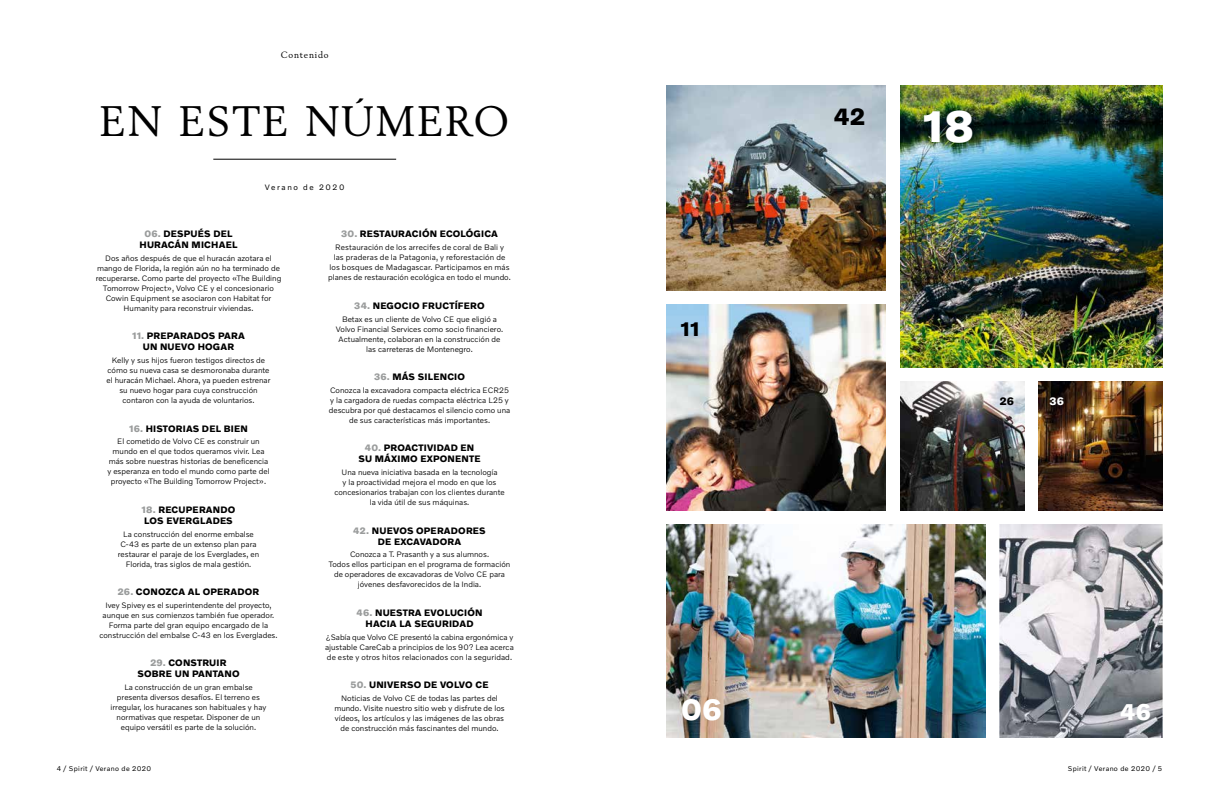
<style>
.page{position:relative;width:1219px;height:794px;background:#fff}
.page>*{position:absolute;margin:0;border:0;box-sizing:border-box;transform-origin:0 0}
.t1{font:700 45px "Volvo Novum";color:#fff}
.t2{font:42px "Volvo Serif Pro";letter-spacing:.06em;color:#000}
.t3{font:700 30px "Volvo Novum";color:#fff}
.t4{font:700 24px "Volvo Novum";color:#000}
.t5{font:700 23.3px "Volvo Novum";color:#fff}
.t6{font:700 20px "Volvo Novum";color:#000}
.t7{font:700 11px "Volvo Novum";color:#000}
.t8{font:700 11px "Volvo Novum";color:#fff}
.t9{font:700 9.5px/11px "Volvo Novum";letter-spacing:.02em;color:#000;text-align:center}
.t10{font:9px "Volvo Serif Pro";letter-spacing:.1em;color:#000}
.t11{font:300 8px/10px "Volvo Novum";color:#000;text-align:center}
.t12{font:8px "Volvo Novum";letter-spacing:.2em;color:#000}
.t13{font:7px "Volvo Novum";letter-spacing:.05em;color:#000}
.s1{color:#9a9c9c}
</style>
<div class="page">
<img style="left:999px;top:524px;width:163px;height:213px">
<img style="left:666px;top:85px;width:220px;height:205px">
<img style="left:666px;top:305px;width:220px;height:205px">
<img style="left:900px;top:85px;width:262px;height:283px">
<img style="left:1038px;top:382px;width:124px;height:128px">
<img style="left:666px;top:524px;width:319px;height:213px">
<img style="left:900px;top:382px;width:124px;height:128px">
<hr style="left:213px;top:159px;width:183px;height:1px;background:#000">
<p class="t10" style="left:281px;top:50px;width:49px">Contenido</p>
<h2 class="t2" style="left:100px;top:97px;width:411px">EN ESTE NÚMERO</h2>
<p class="t12" style="left:265px;top:182px;width:81px">Verano de 2020</p>
<p class="t9" style="left:140px;top:228px;width:99px"><span class="s1">06.</span> DESPUÉS DEL<br>HURACÁN MICHAEL</p>
<p class="t11" style="left:96px;top:253px;width:187px">Dos años después de que el huracán azotara el mango de Florida, la región aún no ha terminado de recuperarse. Como parte del proyecto «The Building Tomorrow Project», Volvo CE y el concesionario Cowin Equipment se asociaron con Habitat for Humanity para reconstruir viviendas.</p>
<p class="t9" style="left:132px;top:330px;width:114px"><span class="s1">11.</span> PREPARADOS PARA<br>UN NUEVO HOGAR</p>
<p class="t11" style="left:107px;top:355px;width:165px">Kelly y sus hijos fueron testigos directos de cómo su nueva casa se desmoronaba durante el huracán Michael. Ahora, ya pueden estrenar su nuevo hogar para cuya construcción contaron con la ayuda de voluntarios.</p>
<p class="t9" style="left:129px;top:422px;width:120px"><span class="s1">16.</span> HISTORIAS DEL BIEN</p>
<p class="t11" style="left:107px;top:436px;width:164px">El cometido de Volvo CE es construir un mundo en el que todos queramos vivir. Lea más sobre nuestras historias de beneficencia y esperanza en todo el mundo como parte del proyecto «The Building Tomorrow Project».</p>
<p class="t9" style="left:142px;top:503px;width:95px;text-align:left"><span class="s1">18.</span> RECUPERANDO<br>LOS EVERGLADES</p>
<p class="t11" style="left:118px;top:529px;width:143px">La construcción del enorme embalse C-43 es parte de un extenso plan para restaurar el paraje de los Everglades, en Florida, tras siglos de mala gestión.</p>
<p class="t9" style="left:118px;top:586px;width:143px"><span class="s1">26.</span> CONOZCA AL OPERADOR</p>
<p class="t11" style="left:99px;top:600px;width:180px">Ivey Spivey es el superintendente del proyecto, aunque en sus comienzos también fue operador.<br>Forma parte del gran equipo encargado de la construcción del embalse C-43 en los Everglades.</p>
<p class="t9" style="left:137px;top:657px;width:104px"><span class="s1">29.</span> CONSTRUIR<br>SOBRE UN PANTANO</p>
<p class="t11" style="left:111px;top:682px;width:157px">La construcción de un gran embalse presenta diversos desafíos. El terreno es irregular, los huracanes son habituales y hay normativas que respetar. Disponer de un equipo versátil es parte de la solución.</p>
<p class="t9" style="left:341px;top:228px;width:158px"><span class="s1">30.</span> RESTAURACIÓN ECOLÓGICA</p>
<p class="t11" style="left:328px;top:242px;width:184px">Restauración de los arrecifes de coral de Bali y<br>las praderas de la Patagonia, y reforestación de los bosques de Madagascar. Participamos en más planes de restauración ecológica en todo el mundo.</p>
<p class="t9" style="left:354px;top:299px;width:132px"><span class="s1">34.</span> NEGOCIO FRUCTÍFERO</p>
<p class="t11" style="left:336px;top:313px;width:169px">Betax es un cliente de Volvo CE que eligió a Volvo Financial Services como socio financiero.<br>Actualmente, colaboran en la construcción de las carreteras de Montenegro.</p>
<p class="t9" style="left:374px;top:371px;width:93px"><span class="s1">36.</span> MÁS SILENCIO</p>
<p class="t11" style="left:329px;top:385px;width:183px">Conozca la excavadora compacta eléctrica ECR25 y la cargadora de ruedas compacta eléctrica L25 y descubra por qué destacamos el silencio como una de sus características más importantes.</p>
<p class="t9" style="left:358px;top:442px;width:124px"><span class="s1">40.</span> PROACTIVIDAD EN<br>SU MÁXIMO EXPONENTE</p>
<p class="t11" style="left:334px;top:467px;width:172px">Una nueva iniciativa basada en la tecnología<br>y la proactividad mejora el modo en que los concesionarios trabajan con los clientes durante la vida útil de sus máquinas.</p>
<p class="t9" style="left:353px;top:524px;width:134px"><span class="s1">42.</span> NUEVOS OPERADORES<br>DE EXCAVADORA</p>
<p class="t11" style="left:329px;top:549px;width:183px">Conozca a T. Prasanth y a sus alumnos.<br>Todos ellos participan en el programa de formación de operadores de excavadoras de Volvo CE para jóvenes desfavorecidos de la India.</p>
<p class="t9" style="left:356px;top:606px;width:128px"><span class="s1">46.</span> NUESTRA EVOLUCIÓN<br>HACIA LA SEGURIDAD</p>
<p class="t11" style="left:325px;top:631px;width:190px;text-align:justify">¿Sabía que Volvo CE presentó la cabina ergonómica y ajustable CareCab a principios de los 90? Lea acerca de este y otros hitos relacionados con la seguridad.</p>
<p class="t9" style="left:350px;top:679px;width:140px"><span class="s1">50.</span> UNIVERSO DE VOLVO CE</p>
<p class="t11" style="left:334px;top:693px;width:172px">Noticias de Volvo CE de todas las partes del mundo. Visite nuestro sitio web y disfrute de los vídeos, los artículos y las imágenes de las obras de construcción más fascinantes del mundo.</p>
<h3 class="t6" style="left:681px;top:316px;width:20px">11</h3>
<h3 class="t4" style="left:834px;top:102px;width:33px">42</h3>
<h1 class="t1" style="left:922px;top:98px;width:53px">18</h1>
<h3 class="t7" style="left:1000px;top:394px;width:16px">26</h3>
<h3 class="t8" style="left:1049px;top:394px;width:16px">36</h3>
<h3 class="t3" style="left:681px;top:690px;width:43px">06</h3>
<h3 class="t5" style="left:1120px;top:697px;width:32px">46</h3>
<p class="t13" style="left:57px;top:764px;width:96px">4 / Spirit / Verano de 2020</p>
<p class="t13" style="left:1068px;top:764px;width:96px">Spirit / Verano de 2020 / 5</p>
</div>
